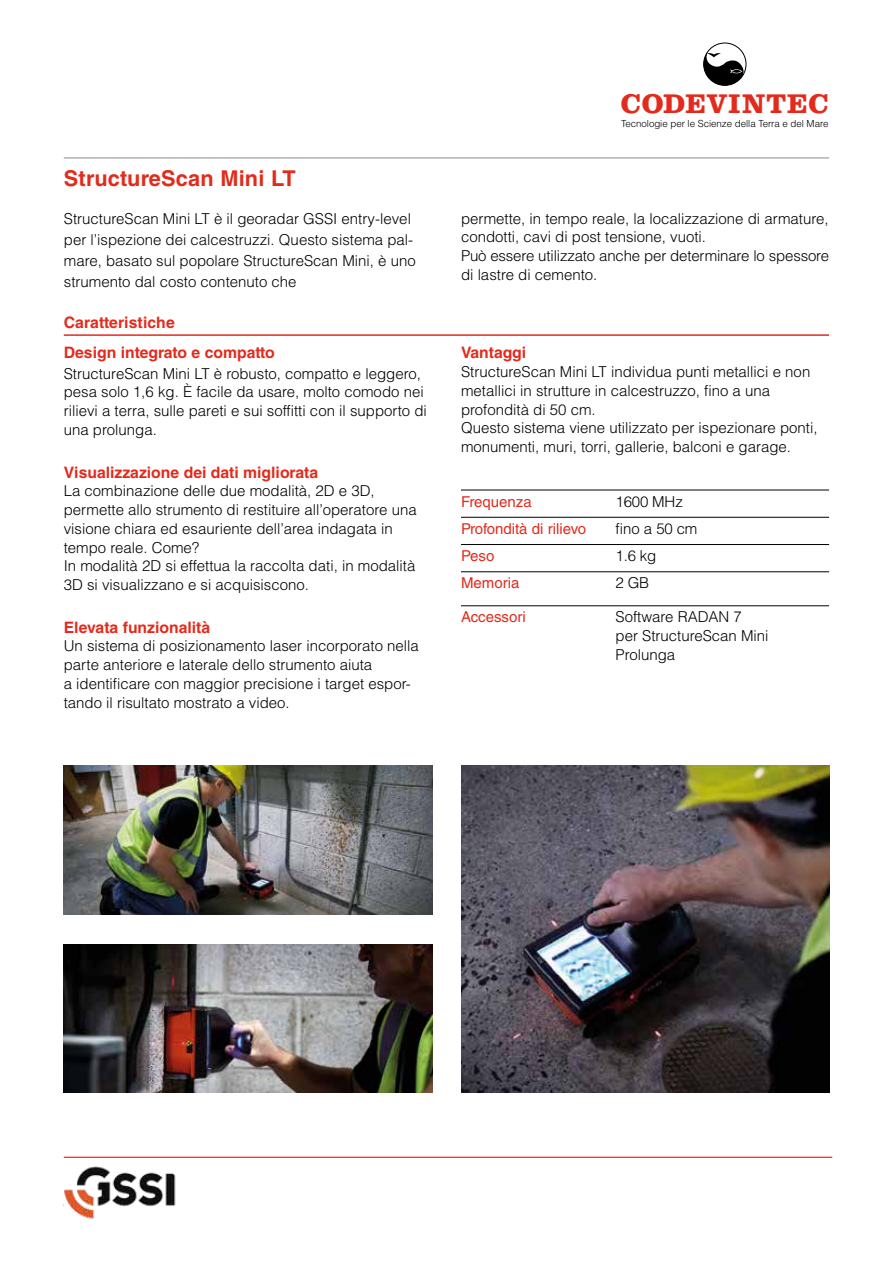
<style>
.page{position:relative;width:893px;height:1263px;background:#fff}
.page>*{position:absolute;margin:0;border:0;box-sizing:border-box;transform-origin:0 0}
.t1{font:700 28.05px "Clarendon LT Std";letter-spacing:.03em;color:#e22b1c}
.t2{font:700 21.75px "Helvetica LT Std";letter-spacing:.01em;color:#e22b1c}
.t3{font:700 15.75px/29.7px "Helvetica LT Std";color:#e22b1c}
.t4{font:300 15px/18.8px "Helvetica LT Std";color:#000}
.t5{font:15px "Helvetica LT Std";color:#e22b1c}
.t6{font:300 9.75px "Helvetica LT Std";letter-spacing:-.005em;color:#000}
</style>
<div class="page">
<img style="left:64px;top:1166px;width:112px;height:53px">
<hr style="left:64px;top:157px;width:765px;height:2px;background:#9d9d9c">
<hr style="left:64px;top:1157px;width:768px;height:1px;background:#e22b1c">
<svg style="left:704px;top:43px;width:42px;height:42px"></svg>
<div style="left:703px;top:43px;width:43px;height:43px;border:1px solid #000;border-radius:50%"></div>
<img style="left:461px;top:765px;width:368px;height:328px">
<img style="left:64px;top:765px;width:368px;height:149px">
<img style="left:64px;top:944px;width:368px;height:149px">
<hr style="left:64px;top:334px;width:765px;height:2px;background:#e22b1c">
<hr style="left:461px;top:490px;width:368px;height:1px;background:#000">
<hr style="left:461px;top:517px;width:368px;height:1px;background:#000">
<hr style="left:461px;top:544px;width:368px;height:1px;background:#000">
<hr style="left:461px;top:571px;width:368px;height:1px;background:#000">
<hr style="left:461px;top:605px;width:368px;height:1px;background:#000">
<h1 class="t1" style="left:621px;top:87px;width:209px">CODEVINTEC</h1>
<p class="t6" style="left:621px;top:117px;width:209px">Tecnologie per le Scienze della Terra e del Mare</p>
<h2 class="t2" style="left:64px;top:165px;width:233px">StructureScan Mini LT</h2>
<p class="t4" style="left:64px;top:208px;width:353px;line-height:21px">StructureScan Mini LT è il georadar GSSI entry-level per l’ispezione dei calcestruzzi. Questo sistema pal&shy;mare, basato sul popolare StructureScan Mini, è uno strumento dal costo contenuto che</p>
<p class="t4" style="left:461px;top:209px;width:370px">permette, in tempo reale, la localizzazione di armature, condotti, cavi di post tensione, vuoti.<br>Può essere utilizzato anche per determinare lo spessore di lastre di cemento.</p>
<p class="t3" style="left:64px;top:307px;width:213px">Caratteristiche<br>Design integrato e compatto</p>
<p class="t4" style="left:64px;top:364px;width:365px">StructureScan Mini LT è robusto, compatto e leggero, pesa solo 1,6 kg. È facile da usare, molto comodo nei rilievi a terra, sulle pareti e sui soffitti con il supporto di una prolunga.</p>
<p class="t3" style="left:64px;top:457px;width:256px">Visualizzazione dei dati migliorata</p>
<p class="t4" style="left:64px;top:481px;width:354px">La combinazione delle due modalità, 2D e 3D, permette allo strumento di restituire all’operatore una visione chiara ed esauriente dell’area indagata in tempo reale. Come?<br>In modalità 2D si effettua la raccolta dati, in modalità 3D si visualizzano e si acquisiscono.</p>
<p class="t3" style="left:64px;top:612px;width:148px">Elevata funzionalità</p>
<p class="t4" style="left:64px;top:636px;width:357px">Un sistema di posizionamento laser incorporato nella parte anteriore e laterale dello strumento aiuta<br>a identificare con maggior precisione i target espor&shy;tando il risultato mostrato a video.</p>
<p class="t3" style="left:461px;top:338px;width:67px">Vantaggi</p>
<p class="t4" style="left:461px;top:362px;width:358px">StructureScan Mini LT individua punti metallici e non metallici in strutture in calcestruzzo, fino a una profondità di 50 cm.<br>Questo sistema viene utilizzato per ispezionare ponti, monumenti, muri, torri, gallerie, balconi e garage.</p>
<p class="t5" style="left:461px;top:493px;width:72px">Frequenza</p>
<p class="t4" style="left:615px;top:492px;width:69px">1600 MHz</p>
<p class="t5" style="left:461px;top:520px;width:127px">Profondità di rilievo</p>
<p class="t4" style="left:615px;top:519px;width:83px">fino a 50 cm</p>
<p class="t5" style="left:461px;top:547px;width:35px">Peso</p>
<p class="t4" style="left:615px;top:546px;width:42px">1.6 kg</p>
<p class="t5" style="left:461px;top:574px;width:60px">Memoria</p>
<p class="t4" style="left:615px;top:573px;width:35px">2 GB</p>
<p class="t5" style="left:461px;top:608px;width:66px">Accessori</p>
<p class="t4" style="left:615px;top:607px;width:155px">Software RADAN 7<br>per StructureScan Mini<br>Prolunga</p>
</div>
